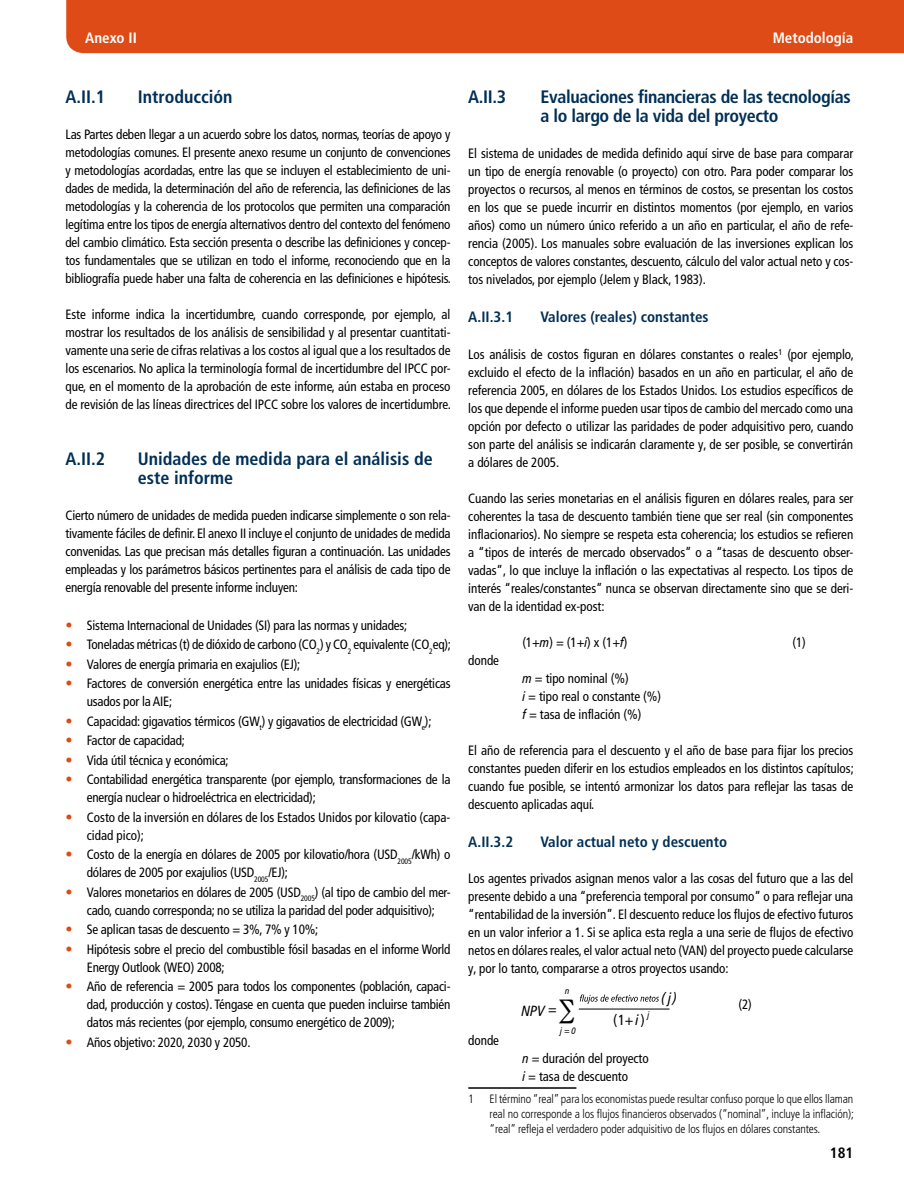
<style>
.page{position:relative;width:904px;height:1188px;background:#fff}
.page>*{position:absolute;margin:0;border:0;box-sizing:border-box;transform-origin:0 0}
.t1{font:700 condensed 18px/19.5px "Frutiger LT Pro";letter-spacing:-.02em;color:#002f56}
.t2{font:700 condensed 18px/19.5px "Frutiger LT Pro";color:#002f56}
.t3{font:700 condensed 15px "Frutiger LT Pro";color:#002f56}
.t4{font:700 condensed 15px "Frutiger LT Pro";color:#fff}
.t5{font:700 condensed 15px "Frutiger LT Pro";color:#000}
.t6{font:italic condensed 14.7px "Frutiger LT Pro";color:#000}
.t7{font:condensed 14.7px "Frutiger LT Pro";color:#000}
.t8{font:condensed 13.5px/18px "Frutiger LT Pro";letter-spacing:-.015em;color:#000;text-align:justify}
.t9{font:300 condensed 12px/15px "Frutiger LT Pro";letter-spacing:-.01em;color:#000;text-align:justify}
.t10{font:italic condensed 9.3px "Frutiger LT Pro";color:#000}
.s1{font-size:14.25px;color:#de4b16}
.s2{font-style:italic}
.s3{font-style:normal}
</style>
<div class="page">
<div style="left:66px;top:0;width:837px;height:53px;background:#de4b16"></div>
<hr style="left:468px;top:1087px;width:108px;height:2px;background:#000">
<hr style="left:578px;top:1009px;width:91px;height:1px;background:#000">
<svg style="left:578px;top:994px;width:81px;height:16px"></svg>
<p class="t4" style="left:85px;top:29px;width:53px">Anexo II</p>
<p class="t4" style="left:772px;top:29px;width:82px">Metodología</p>
<h1 class="t1" style="left:65px;top:87px;width:41px">A.II.1</h1>
<h1 class="t2" style="left:138px;top:87px;width:96px">Introducción</h1>
<p class="t8" style="left:65px;top:126px;width:387px">Las Partes deben llegar a un acuerdo sobre los datos, normas, teorías de apoyo y metodologías comunes. El presente anexo resume un conjunto de convenciones y metodologías acordadas, entre las que se incluyen el establecimiento de uni&shy;dades de medida, la determinación del año de referencia, las definiciones de las metodologías y la coherencia de los protocolos que permiten una comparación legítima entre los tipos de energía alternativos dentro del contexto del fenómeno del cambio climático. Esta sección presenta o describe las definiciones y concep&shy;tos fundamentales que se utilizan en todo el informe, reconociendo que en la bibliografía puede haber una falta de coherencia en las definiciones e hipótesis.</p>
<p class="t8" style="left:65px;top:306px;width:387px">Este informe indica la incertidumbre, cuando corresponde, por ejemplo, al mostrar los resultados de los análisis de sensibilidad y al presentar cuantitati&shy;vamente una serie de cifras relativas a los costos al igual que a los resultados de los escenarios. No aplica la terminología formal de incertidumbre del IPCC por&shy;que, en el momento de la aprobación de este informe, aún estaba en proceso de revisión de las líneas directrices del IPCC sobre los valores de incertidumbre.</p>
<h1 class="t1" style="left:65px;top:449px;width:41px">A.II.2</h1>
<h1 class="t2" style="left:138px;top:449px;width:296px">Unidades de medida para el análisis de este informe</h1>
<p class="t8" style="left:65px;top:507px;width:386px">Cierto número de unidades de medida pueden indicarse simplemente o son rela&shy;tivamente fáciles de definir. El anexo II incluye el conjunto de unidades de medida convenidas. Las que precisan más detalles figuran a continuación. Las unidades empleadas y los parámetros básicos pertinentes para el análisis de cada tipo de energía renovable del presente informe incluyen:</p>
<p class="t8" style="left:65px;top:616px;width:343px"><span class="s1">•</span> Sistema Internacional de Unidades (SI) para las normas y unidades;</p>
<p class="t8" style="left:65px;top:636px;width:387px"><span class="s1">•</span> Toneladas métricas (t) de dióxido de carbono (CO<sub>2</sub>) y CO<sub>2</sub> equivalente (CO<sub>2</sub>eq);</p>
<p class="t8" style="left:65px;top:655px;width:236px"><span class="s1">•</span> Valores de energía primaria en exajulios (EJ);</p>
<p class="t8" style="left:87px;top:675px;width:365px;text-indent:-21px"><span class="s1">•</span> Factores de conversión energética entre las unidades físicas y energéticas usados por la AIE;</p>
<p class="t8" style="left:65px;top:712px;width:367px"><span class="s1">•</span> Capacidad: gigavatios térmicos (GW<sub>t</sub>) y gigavatios de electricidad (GW<sub>e</sub>);</p>
<p class="t8" style="left:65px;top:732px;width:121px"><span class="s1">•</span> Factor de capacidad;</p>
<p class="t8" style="left:65px;top:751px;width:165px"><span class="s1">•</span> Vida útil técnica y económica;</p>
<p class="t8" style="left:87px;top:771px;width:365px;text-indent:-21px"><span class="s1">•</span> Contabilidad energética transparente (por ejemplo, transformaciones de la energía nuclear o hidroeléctrica en electricidad);</p>
<p class="t8" style="left:87px;top:808px;width:365px;text-indent:-21px"><span class="s1">•</span> Costo de la inversión en dólares de los Estados Unidos por kilovatio (capa&shy;cidad pico);</p>
<p class="t8" style="left:87px;top:846px;width:365px;text-indent:-21px"><span class="s1">•</span> Costo de la energía en dólares de 2005 por kilovatio/hora (USD<sub>2005</sub>/kWh) o dólares de 2005 por exajulios (USD<sub>2005</sub>/EJ);</p>
<p class="t8" style="left:65px;top:883px;width:386px;text-align:center"><span class="s1">•</span> Valores monetarios en dólares de 2005 (USD<sub>2005</sub>) (al tipo de cambio del mer&shy;cado, cuando corresponda; no se utiliza la paridad del poder adquisitivo);</p>
<p class="t8" style="left:65px;top:921px;width:254px"><span class="s1">•</span> Se aplican tasas de descuento = 3%, 7% y 10%;</p>
<p class="t8" style="left:87px;top:940px;width:365px;text-indent:-21px"><span class="s1">•</span> Hipótesis sobre el precio del combustible fósil basadas en el informe World<br>Energy Outlook (WEO) 2008;</p>
<p class="t8" style="left:87px;top:978px;width:365px;text-indent:-21px"><span class="s1">•</span> Año de referencia = 2005 para todos los componentes (población, capaci&shy;dad, producción y costos). Téngase en cuenta que pueden incluirse también datos más recientes (por ejemplo, consumo energético de 2009);</p>
<p class="t8" style="left:65px;top:1033px;width:186px"><span class="s1">•</span> Años objetivo: 2020, 2030 y 2050.</p>
<h1 class="t1" style="left:468px;top:87px;width:39px">A.II.3</h1>
<h1 class="t1" style="left:540px;top:87px;width:311px">Evaluaciones financieras de las tecnologías a lo largo de la vida del proyecto</h1>
<p class="t8" style="left:468px;top:145px;width:386px">El sistema de unidades de medida definido aquí sirve de base para comparar un tipo de energía renovable (o proyecto) con otro. Para poder comparar los proyectos o recursos, al menos en términos de costos, se presentan los costos en los que se puede incurrir en distintos momentos (por ejemplo, en varios años) como un número único referido a un año en particular, el año de refe&shy;rencia (2005). Los manuales sobre evaluación de las inversiones explican los conceptos de valores constantes, descuento, cálculo del valor actual neto y cos&shy;tos nivelados, por ejemplo (Jelem y Black, 1983).</p>
<p class="t3" style="left:468px;top:308px;width:46px">A.II.3.1</p>
<p class="t3" style="left:540px;top:308px;width:169px">Valores (reales) constantes</p>
<p class="t8" style="left:468px;top:346px;width:387px">Los análisis de costos figuran en dólares constantes o reales<sup>1</sup> (por ejemplo, excluido el efecto de la inflación) basados en un año en particular, el año de referencia 2005, en dólares de los Estados Unidos. Los estudios específicos de los que depende el informe pueden usar tipos de cambio del mercado como una opción por defecto o utilizar las paridades de poder adquisitivo pero, cuando son parte del análisis se indicarán claramente y, de ser posible, se convertirán a dólares de 2005.</p>
<p class="t8" style="left:468px;top:490px;width:386px">Cuando las series monetarias en el análisis figuren en dólares reales, para ser coherentes la tasa de descuento también tiene que ser real (sin componentes inflacionarios). No siempre se respeta esta coherencia; los estudios se refieren a “tipos de interés de mercado observados” o a “tasas de descuento obser&shy;vadas”, lo que incluye la inflación o las expectativas al respecto. Los tipos de interés “reales/constantes” nunca se observan directamente sino que se deri&shy;van de la identidad ex-post:</p>
<p class="t8" style="left:522px;top:634px;width:106px">(1+<span class="s2">m</span>) = (1+<span class="s2">i</span>) x (1+<span class="s2">f</span>)</p>
<p class="t8" style="left:792px;top:634px;width:15px">(1)</p>
<p class="t8" style="left:468px;top:652px;width:32px">donde</p>
<p class="t8" style="left:522px;top:670px;width:140px;text-align:left"><span class="s2">m</span> = tipo nominal (%)<br><span class="s2">i</span> = tipo real o constante (%) <span class="s2">f</span> = tasa de inflación (%)</p>
<p class="t8" style="left:468px;top:742px;width:387px">El año de referencia para el descuento y el año de base para fijar los precios constantes pueden diferir en los estudios empleados en los distintos capítulos; cuando fue posible, se intentó armonizar los datos para reflejar las tasas de descuento aplicadas aquí.</p>
<p class="t3" style="left:468px;top:833px;width:46px">A.II.3.2</p>
<p class="t3" style="left:540px;top:833px;width:188px">Valor actual neto y descuento</p>
<p class="t8" style="left:468px;top:869px;width:386px">Los agentes privados asignan menos valor a las cosas del futuro que a las del presente debido a una “preferencia temporal por consumo” o para reflejar una “rentabilidad de la inversión”. El descuento reduce los flujos de efectivo futuros en un valor inferior a 1. Si se aplica esta regla a una serie de flujos de efectivo netos en dólares reales, el valor actual neto (VAN) del proyecto puede calcularse y, por lo tanto, compararse a otros proyectos usando:</p>
<p class="t8" style="left:738px;top:995px;width:15px">(2)</p>
<p class="t8" style="left:468px;top:1031px;width:32px">donde</p>
<p class="t8" style="left:522px;top:1049px;width:128px"><span class="s2">n</span> = duración del proyecto <span class="s2">i</span> = tasa de descuento</p>
<p class="t9" style="left:468px;top:1091px;width:7px">1</p>
<p class="t9" style="left:489px;top:1091px;width:366px">El término “real” para los economistas puede resultar confuso porque lo que ellos llaman real no corresponde a los flujos financieros observados (“nominal”, incluye la inflación); “real” refleja el verdadero poder adquisitivo de los flujos en dólares constantes.</p>
<p class="t10" style="left:565px;top:986px;width:6px">n</p>
<p class="t6" style="left:661px;top:990px;width:17px">( )j</p>
<p class="t6" style="left:521px;top:1002px;width:37px">NPV <span class="s3">=</span></p>
<p class="t7" style="left:613px;top:1012px;width:33px">(1+<span class="s2">i</span>)</p>
<p class="t10" style="left:647px;top:1009px;width:4px">j</p>
<p class="t10" style="left:560px;top:1025px;width:17px">j =0</p>
<p class="t5" style="left:829px;top:1144px;width:25px">181</p>
</div>
